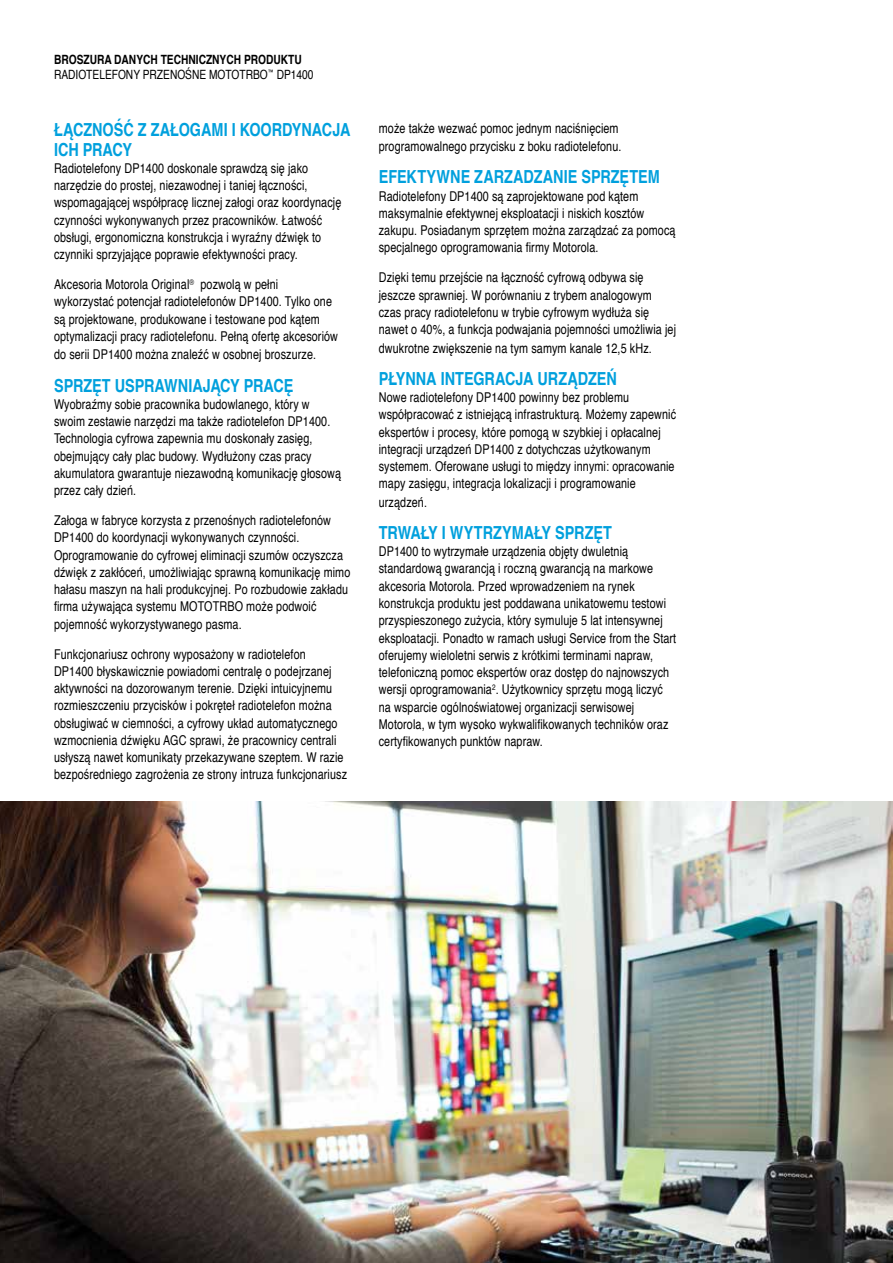
<style>
.page{position:relative;width:893px;height:1263px;background:#fff}
.page>*{position:absolute;margin:0;border:0;box-sizing:border-box;transform-origin:0 0}
.t1{font:700 18px/19.5px "Helvetica";color:#00a0dd;scale:.8 1}
.t2{font:13.5px/17.2px "Helvetica";letter-spacing:.01em;color:#000;scale:.8 1}
.t3{font:12.75px/15.3px "Helvetica";color:#000;scale:.8 1}
.s1{font-weight:700}
</style>
<div class="page">
<img style="left:0;top:801px;width:893px;height:462px">
<p class="t3" style="left:54px;top:52px;width:326px"><span class="s1">BROSZURA DANYCH TECHNICZNYCH PRODUKTU<br></span>RADIOTELEFONY PRZENOŚNE MOTOTRBO<sup>™</sup> DP1400</p>
<h1 class="t1" style="left:54px;top:120px;width:372px">ŁĄCZNOŚĆ Z ZAŁOGAMI I KOORDYNACJA<br>ICH PRACY</h1>
<p class="t2" style="left:54px;top:160px;width:361px">Radiotelefony DP1400 doskonale sprawdzą się jako narzędzie do prostej, niezawodnej i taniej łączności, wspomagającej współpracę licznej załogi oraz koordynację czynności wykonywanych przez pracowników. Łatwość obsługi, ergonomiczna konstrukcja i wyraźny dźwięk to czynniki sprzyjające poprawie efektywności pracy.</p>
<p class="t2" style="left:54px;top:276px;width:357px">Akcesoria Motorola Original<sup>®</sup> pozwolą w pełni wykorzystać potencjał radiotelefonów DP1400. Tylko one są projektowane, produkowane i testowane pod kątem optymalizacji pracy radiotelefonu. Pełną ofertę akcesoriów do serii DP1400 można znaleźć w osobnej broszurze.</p>
<h1 class="t1" style="left:54px;top:376px;width:301px">SPRZĘT USPRAWNIAJĄCY PRACĘ</h1>
<p class="t2" style="left:54px;top:396px;width:360px">Wyobraźmy sobie pracownika budowlanego, który w swoim zestawie narzędzi ma także radiotelefon DP1400.<br>Technologia cyfrowa zapewnia mu doskonały zasięg, obejmujący cały plac budowy. Wydłużony czas pracy akumulatora gwarantuje niezawodną komunikację głosową przez cały dzień.</p>
<p class="t2" style="left:54px;top:512px;width:372px">Załoga w fabryce korzysta z przenośnych radiotelefonów DP1400 do koordynacji wykonywanych czynności.<br>Oprogramowanie do cyfrowej eliminacji szumów oczyszcza dźwięk z zakłóceń, umożliwiając sprawną komunikację mimo hałasu maszyn na hali produkcyjnej. Po rozbudowie zakładu firma używająca systemu MOTOTRBO może podwoić pojemność wykorzystywanego pasma.</p>
<p class="t2" style="left:54px;top:646px;width:368px">Funkcjonariusz ochrony wyposażony w radiotelefon DP1400 błyskawicznie powiadomi centralę o podejrzanej aktywności na dozorowanym terenie. Dzięki intuicyjnemu rozmieszczeniu przycisków i pokręteł radiotelefon można obsługiwać w ciemności, a cyfrowy układ automatycznego wzmocnienia dźwięku AGC sprawi, że pracownicy centrali usłyszą nawet komunikaty przekazywane szeptem. W razie bezpośredniego zagrożenia ze strony intruza funkcjonariusz</p>
<p class="t2" style="left:379px;top:119px;width:305px;line-height:18.3px">może także wezwać pomoc jednym naciśnięciem programowalnego przycisku z boku radiotelefonu.</p>
<h1 class="t1" style="left:379px;top:168px;width:353px">EFEKTYWNE ZARZADZANIE SPRZĘTEM</h1>
<p class="t2" style="left:379px;top:188px;width:372px">Radiotelefony DP1400 są zaprojektowane pod kątem maksymalnie efektywnej eksploatacji i niskich kosztów zakupu. Posiadanym sprzętem można zarządzać za pomocą specjalnego oprogramowania firmy Motorola.</p>
<p class="t2" style="left:379px;top:269px;width:373px">Dzięki temu przejście na łączność cyfrową odbywa się jeszcze sprawniej. W porównaniu z trybem analogowym czas pracy radiotelefonu w trybie cyfrowym wydłuża się nawet o 40%, a funkcja podwajania pojemności umożliwia jej dwukrotne zwiększenie na tym samym kanale 12,5 kHz.</p>
<h1 class="t1" style="left:379px;top:369px;width:299px">PŁYNNA INTEGRACJA URZĄDZEŃ</h1>
<p class="t2" style="left:379px;top:389px;width:373px">Nowe radiotelefony DP1400 powinny bez problemu współpracować z istniejącą infrastrukturą. Możemy zapewnić ekspertów i procesy, które pomogą w szybkiej i opłacalnej integracji urządzeń DP1400 z dotychczas użytkowanym systemem. Oferowane usługi to między innymi: opracowanie mapy zasięgu, integracja lokalizacji i programowanie urządzeń.</p>
<h1 class="t1" style="left:379px;top:523px;width:293px">TRWAŁY I WYTRZYMAŁY SPRZĘT</h1>
<p class="t2" style="left:379px;top:543px;width:373px">DP1400 to wytrzymałe urządzenia objęty dwuletnią standardową gwarancją i roczną gwarancją na markowe akcesoria Motorola. Przed wprowadzeniem na rynek konstrukcja produktu jest poddawana unikatowemu testowi przyspieszonego zużycia, który symuluje 5 lat intensywnej eksploatacji. Ponadto w ramach usługi Service from the Start oferujemy wieloletni serwis z krótkimi terminami napraw, telefoniczną pomoc ekspertów oraz dostęp do najnowszych wersji oprogramowania<sup>2</sup>. Użytkownicy sprzętu mogą liczyć na wsparcie ogólnoświatowej organizacji serwisowej Motorola, w tym wysoko wykwalifikowanych techników oraz certyfikowanych punktów napraw.</p>
</div>
